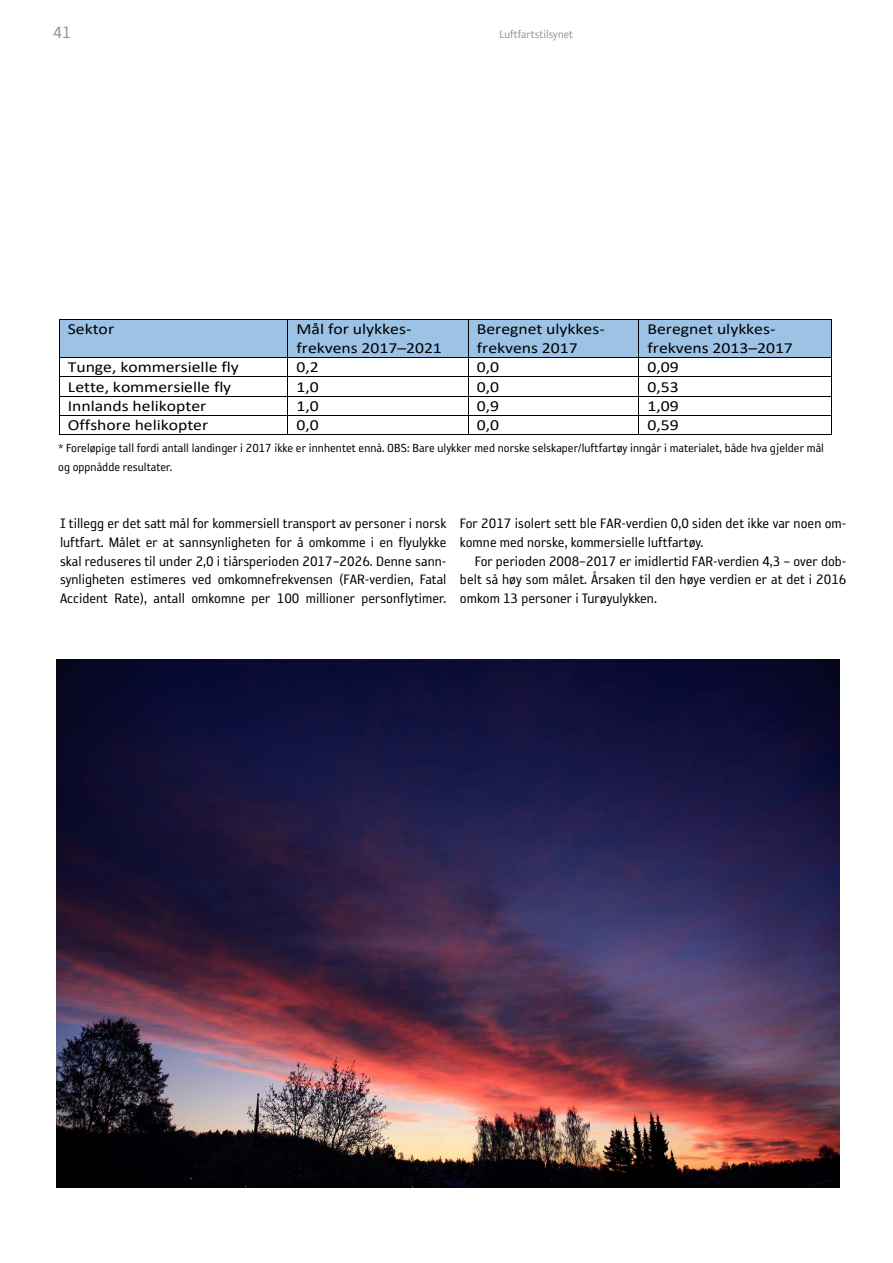
<style>
.page{position:relative;width:893px;height:1263px;background:#fff}
.page>*{position:absolute;margin:0;border:0;box-sizing:border-box;transform-origin:0 0}
.t1{font:18.75px "Reykjavik One OT A Gauge";color:#939598}
.t2{font:15.75px/18.9px "Reykjavik One OT A Gauge";color:#000;text-align:justify}
.t3{font:15.45px/18.8px "Calibri";color:#000;scale:1.15 1}
.t4{font:13.5px/18.9px "Reykjavik One OT A Gauge";color:#000}
.t5{font:12.75px "Reykjavik One OT A Gauge";color:#939598}
</style>
<div class="page">
<div style="left:60px;top:319px;width:227px;height:38px;background:#9cc2e5"></div>
<div style="left:288px;top:319px;width:180px;height:38px;background:#9cc2e5"></div>
<div style="left:468px;top:319px;width:170px;height:38px;background:#9cc2e5"></div>
<div style="left:639px;top:319px;width:192px;height:38px;background:#9cc2e5"></div>
<hr style="left:59px;top:319px;width:228px;height:1px;background:#000">
<hr style="left:288px;top:319px;width:180px;height:1px;background:#000">
<hr style="left:468px;top:319px;width:170px;height:1px;background:#000">
<hr style="left:639px;top:319px;width:192px;height:1px;background:#000">
<hr style="left:59px;top:319px;width:1px;height:38px;background:#000">
<hr style="left:287px;top:319px;width:1px;height:38px;background:#000">
<hr style="left:468px;top:319px;width:1px;height:38px;background:#000">
<hr style="left:638px;top:319px;width:1px;height:38px;background:#000">
<hr style="left:831px;top:319px;width:1px;height:38px;background:#000">
<hr style="left:59px;top:357px;width:228px;height:1px;background:#000">
<hr style="left:288px;top:357px;width:180px;height:1px;background:#000">
<hr style="left:468px;top:357px;width:170px;height:1px;background:#000">
<hr style="left:639px;top:357px;width:192px;height:1px;background:#000">
<hr style="left:59px;top:376px;width:228px;height:1px;background:#000">
<hr style="left:288px;top:376px;width:180px;height:1px;background:#000">
<hr style="left:468px;top:376px;width:170px;height:1px;background:#000">
<hr style="left:639px;top:376px;width:192px;height:1px;background:#000">
<hr style="left:59px;top:396px;width:228px;height:1px;background:#000">
<hr style="left:288px;top:396px;width:180px;height:1px;background:#000">
<hr style="left:468px;top:396px;width:170px;height:1px;background:#000">
<hr style="left:639px;top:396px;width:192px;height:1px;background:#000">
<hr style="left:59px;top:415px;width:228px;height:1px;background:#000">
<hr style="left:288px;top:415px;width:180px;height:1px;background:#000">
<hr style="left:468px;top:415px;width:170px;height:1px;background:#000">
<hr style="left:639px;top:415px;width:192px;height:1px;background:#000">
<svg style="left:59px;top:358px;width:1px;height:77px"></svg>
<hr style="left:59px;top:435px;width:228px;height:1px;background:#000">
<svg style="left:287px;top:357px;width:1px;height:78px"></svg>
<hr style="left:288px;top:435px;width:180px;height:1px;background:#000">
<svg style="left:468px;top:358px;width:1px;height:77px"></svg>
<hr style="left:468px;top:435px;width:170px;height:1px;background:#000">
<svg style="left:638px;top:357px;width:1px;height:78px"></svg>
<hr style="left:639px;top:435px;width:192px;height:1px;background:#000">
<svg style="left:831px;top:357px;width:1px;height:78px"></svg>
<img style="left:56px;top:660px;width:784px;height:527px">
<p class="t1" style="left:53px;top:23px;width:19px">41</p>
<p class="t5" style="left:499px;top:27px;width:75px">Luftfartstilsynet</p>
<p class="t3" style="left:68px;top:319px;width:42px">Sektor</p>
<p class="t3" style="left:296px;top:319px;width:128px">Mål for ulykkes&shy;frekvens 2017–2021</p>
<p class="t3" style="left:477px;top:319px;width:113px">Beregnet ulykkes&shy;frekvens 2017</p>
<p class="t3" style="left:647px;top:319px;width:128px">Beregnet ulykkes&shy;frekvens 2013–2017</p>
<p class="t3" style="left:68px;top:357px;width:150px">Tunge, kommersielle fly</p>
<p class="t3" style="left:296px;top:357px;width:21px">0,2</p>
<p class="t3" style="left:477px;top:357px;width:21px">0,0</p>
<p class="t3" style="left:647px;top:357px;width:29px">0,09</p>
<p class="t3" style="left:68px;top:377px;width:144px">Lette, kommersielle fly</p>
<p class="t3" style="left:296px;top:377px;width:21px">1,0</p>
<p class="t3" style="left:477px;top:377px;width:21px">0,0</p>
<p class="t3" style="left:647px;top:377px;width:29px">0,53</p>
<p class="t3" style="left:68px;top:396px;width:122px">Innlands helikopter</p>
<p class="t3" style="left:296px;top:396px;width:21px">1,0</p>
<p class="t3" style="left:477px;top:396px;width:21px">0,9</p>
<p class="t3" style="left:647px;top:396px;width:29px">1,09</p>
<p class="t3" style="left:68px;top:415px;width:124px">Offshore helikopter</p>
<p class="t3" style="left:296px;top:415px;width:21px">0,0</p>
<p class="t3" style="left:477px;top:415px;width:21px">0,0</p>
<p class="t3" style="left:647px;top:415px;width:29px">0,59</p>
<p class="t4" style="left:58px;top:439px;width:767px">* Foreløpige tall fordi antall landinger i 2017 ikke er innhentet ennå. OBS: Bare ulykker med norske selskaper/luftfartøy inngår i materialet, både hva gjelder mål og oppnådde resultater.</p>
<p class="t2" style="left:60px;top:514px;width:388px">I tillegg er det satt mål for kommersiell transport av personer i norsk luftfart. Målet er at sannsynligheten for å omkomme i en flyulykke skal reduseres til under 2,0 i tiårsperioden 2017–2026. Denne sann&shy;synligheten estimeres ved omkomnefrekvensen (FAR-verdien, Fatal Accident Rate), antall omkomne per 100 millioner personflytimer.</p>
<p class="t2" style="left:460px;top:514px;width:388px">For 2017 isolert sett ble FAR-verdien 0,0 siden det ikke var noen om&shy;komne med norske, kommersielle luftfartøy.</p>
<p class="t2" style="left:460px;top:551px;width:388px;text-indent:15px">For perioden 2008–2017 er imidlertid FAR-verdien 4,3 – over dob&shy;belt så høy som målet. Årsaken til den høye verdien er at det i 2016 omkom 13 personer i Turøyulykken.</p>
</div>
